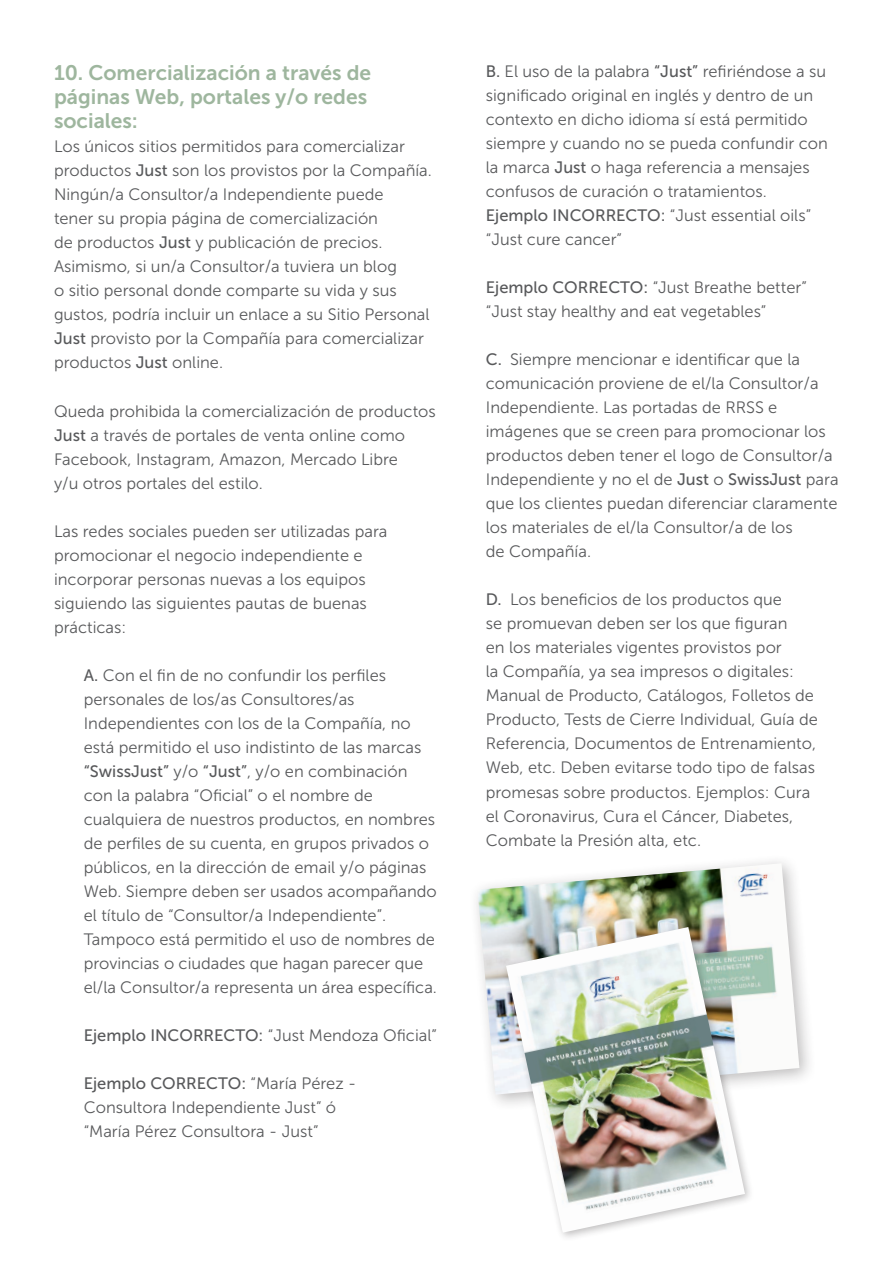
<style>
.page{position:relative;width:893px;height:1263px;background:#fff}
.page>*{position:absolute;margin:0;border:0;box-sizing:border-box;transform-origin:0 0}
.t1{font:21px/24px "Museo Sans 700";color:#9eb69e}
.t2{font:16.5px/24px "Museo Sans 300";color:#58595b}
.t3{font:16.5px "Museo Sans 500";color:#58595b}
.s1{font-family:"Museo Sans 500"}
.s2{font-family:"Museo Sans 300"}
</style>
<div class="page">
<div style="left:469px;top:854px;width:348px;height:258px;background:#231f20;opacity:.3"></div>
<img style="left:478px;top:863px;width:321px;height:231px">
<div style="left:501px;top:922px;width:254px;height:320px;background:#231f20;opacity:.3"></div>
<img style="left:506px;top:927px;width:239px;height:306px">
<p class="t1" style="left:54px;top:61px;width:319px">10. Comercialización a través de páginas Web, portales o/y redes sociales:</p>
<p class="t2" style="left:54px;top:135px;width:379px">Los únicos sitios permitidos para comercializar productos <span class="s1">Just</span> son los provistos por la Compañía.<br>Ningún a/ Consultor a/ Independiente puede<br>tener su propia página de comercialización<br>de productos <span class="s1">Just</span> y publicación de precios.<br>Asimismo, si un a/ Consultor a/ tuviera un blog<br>o sitio personal donde comparte su vida y sus gustos, podría incluir un enlace a su Sitio Personal <span class="s1">Just</span> provisto por la Compañía para comercializar productos <span class="s1">Just</span> online.</p>
<p class="t2" style="left:54px;top:399px;width:383px">Queda prohibida la comercialización de productos <span class="s1">Just</span> a través de portales de venta online como Facebook, Instagram, Amazon, Mercado Libre<br>u/y otros portales del estilo.</p>
<p class="t2" style="left:54px;top:519px;width:335px">Las redes sociales pueden ser utilizadas para promocionar el negocio independiente e incorporar personas nuevas a los equipos siguiendo las siguientes pautas de buenas prácticas:</p>
<p class="t2" style="left:84px;top:663px;width:355px"><span class="s1">A.</span> Con el fin de no confundir los perfiles personales de los/as Consultores/as Independientes con los de la Compañía, no está permitido el uso indistinto de las marcas <span class="s1">“SwissJust”</span> o/y <span class="s1">“Just</span> o/y, <span class="s1">”</span> en combinación con la palabra “Oficial o” el nombre de cualquiera de nuestros productos, en nombres de perfiles de su cuenta, en grupos privados o públicos, en la dirección de email o/y páginas Web. Siempre deben ser usados acompañando el título de “Consultor a/ Independiente .“ Tampoco está permitido el uso de nombres de provincias o ciudades que hagan parecer que el/la Consultor a/ representa un área específica.</p>
<p class="t2" style="left:84px;top:1023px;width:355px"><span class="s1">Ejemplo INCORRECTO</span> “<span class="s1">:</span> Just Mendoza Oficial“</p>
<p class="t3" style="left:84px;top:1074px;width:274px">Ejemplo CORRECTO <span class="s2">“</span>: <span class="s2">María Pérez -</span></p>
<p class="t2" style="left:84px;top:1095px;width:254px">Consultora Independiente Just ó” “María Pérez Consultora - Just“</p>
<p class="t2" style="left:486px;top:60px;width:344px"><span class="s1">B.</span> El uso de la palabra <span class="s1">“Just”</span> refiriéndose a su significado original en inglés y dentro de un contexto en dicho idioma sí está permitido siempre y cuando no se pueda confundir con la marca <span class="s1">Just</span> o haga referencia a mensajes confusos de curación o tratamientos.<br><span class="s1">Ejemplo INCORRECTO</span> “<span class="s1">:</span> Just essential oils“ “Just cure cancer“</p>
<p class="t2" style="left:486px;top:276px;width:322px"><span class="s1">Ejemplo CORRECTO</span> “<span class="s1">:</span> Just Breathe better“ “Just stay healthy and eat vegetables“</p>
<p class="t2" style="left:510px;top:348px;width:291px">Siempre mencionar e identificar que la</p>
<p class="t3" style="left:486px;top:351px;width:18px">C.</p>
<p class="t2" style="left:486px;top:372px;width:354px">comunicación proviene de el/la Consultor a/ Independiente. Las portadas de RRSS e imágenes que se creen para promocionar los productos deben tener el logo de Consultor a/ Independiente y no el de <span class="s1">Just</span> o <span class="s1">SwissJust</span> para que los clientes puedan diferenciar claramente los materiales de el/la Consultor a/ de los<br>de Compañía.</p>
<p class="t2" style="left:510px;top:588px;width:274px">Los beneficios de los productos que</p>
<p class="t3" style="left:486px;top:591px;width:17px">D.</p>
<p class="t2" style="left:486px;top:612px;width:334px">se promuevan deben ser los que figuran<br>en los materiales vigentes provistos por<br>la Compañía, ya sea impresos o digitales:<br>Manual de Producto, Catálogos, Folletos de Producto, Tests de Cierre Individual, Guía de Referencia, Documentos de Entrenamiento, Web, etc. Deben evitarse todo tipo de falsas promesas sobre productos. Ejemplos: Cura el Coronavirus, Cura el Cáncer, Diabetes, Combate la Presión alta, etc.</p>
</div>
